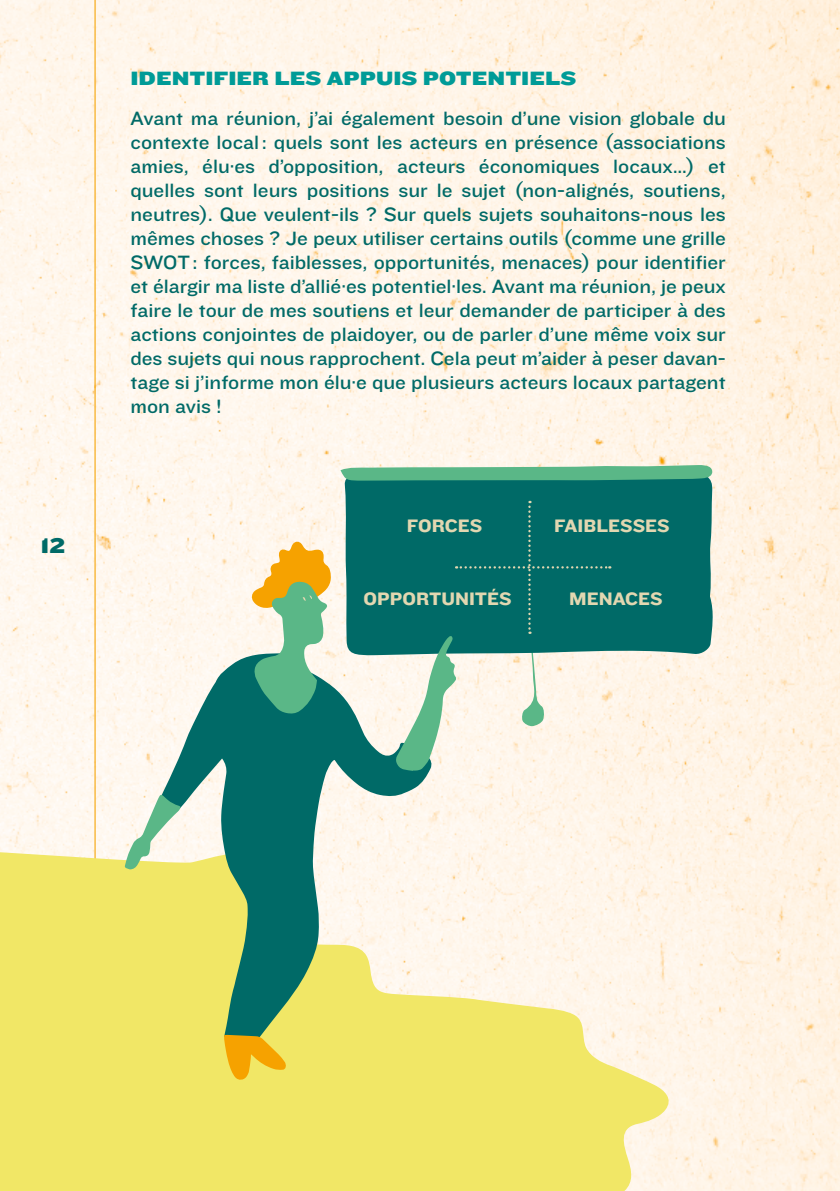
<style>
.page{position:relative;width:840px;height:1191px;background:#fff}
.page>*{position:absolute;margin:0;border:0;box-sizing:border-box;transform-origin:0 0}
.t1{font:22px "Knockout HTF73 Full Heviweight";color:#006a67}
.t2{font:20px/24px "Knockout HTF32 Junior Cruiserwt";color:#006a67;text-align:justify}
.t3{font:20px "Knockout HTF73 Full Heviweight";color:#009b97}
.t4{font:18.8px "Knockout HTF52 Cruiserweight";color:#e2d7b1}
</style>
<div class="page">
<img style="left:0;top:0;width:839px;height:1191px">
<hr style="left:94px;top:0;width:1px;height:1191px;background:#f6a200">
<svg style="left:0;top:849px;width:673px;height:342px;background:#f4ea89"></svg>
<div style="left:344px;top:472px;width:370px;height:183px;background:#006a67"></div>
<svg style="left:340px;top:465px;width:372px;height:15px;background:#6ebd93"></svg>
<svg style="left:160px;top:653px;width:272px;height:385px"></svg>
<svg style="left:251px;top:541px;width:81px;height:173px;background:#a2be8a"></svg>
<svg style="left:224px;top:1034px;width:62px;height:46px;background:#eebc2b"></svg>
<svg style="left:124px;top:794px;width:57px;height:75px"></svg>
<svg style="left:395px;top:501px;width:215px;height:270px;background:#66a39a"></svg>
<p class="t1" style="left:40px;top:534px;width:26px">12</p>
<p class="t3" style="left:130px;top:68px;width:447px">IDENTIFIER LES APPUIS POTENTIELS</p>
<p class="t2" style="left:130px;top:107px;width:596px">Avant ma réunion, j’ai également besoin d’une vision globale du contexte local: quels sont les acteurs en présence (associations amies, élu·es d’opposition, acteurs économiques locaux…) et quelles sont leurs positions sur le sujet (non-alignés, soutiens, neutres). Que veulent-ils ? Sur quels sujets souhaitons-nous les mêmes choses ? Je peux utiliser certains outils (comme une grille SWOT: forces, faiblesses, opportunités, menaces) pour identifier et élargir ma liste d’allié·es potentiel·les. Avant ma réunion, je peux faire le tour de mes soutiens et leur demander de participer à des actions conjointes de plaidoyer, ou de parler d’une même voix sur des sujets qui nous rapprochent. Cela peut m’aider à peser davan&shy;tage si j’informe mon élu·e que plusieurs acteurs locaux partagent mon avis !</p>
<p class="t4" style="left:406px;top:516px;width:77px">FORCES</p>
<p class="t4" style="left:554px;top:516px;width:117px">FAIBLESSES</p>
<p class="t4" style="left:363px;top:589px;width:150px">OPPORTUNITÉS</p>
<p class="t4" style="left:569px;top:589px;width:95px">MENACES</p>
</div>
